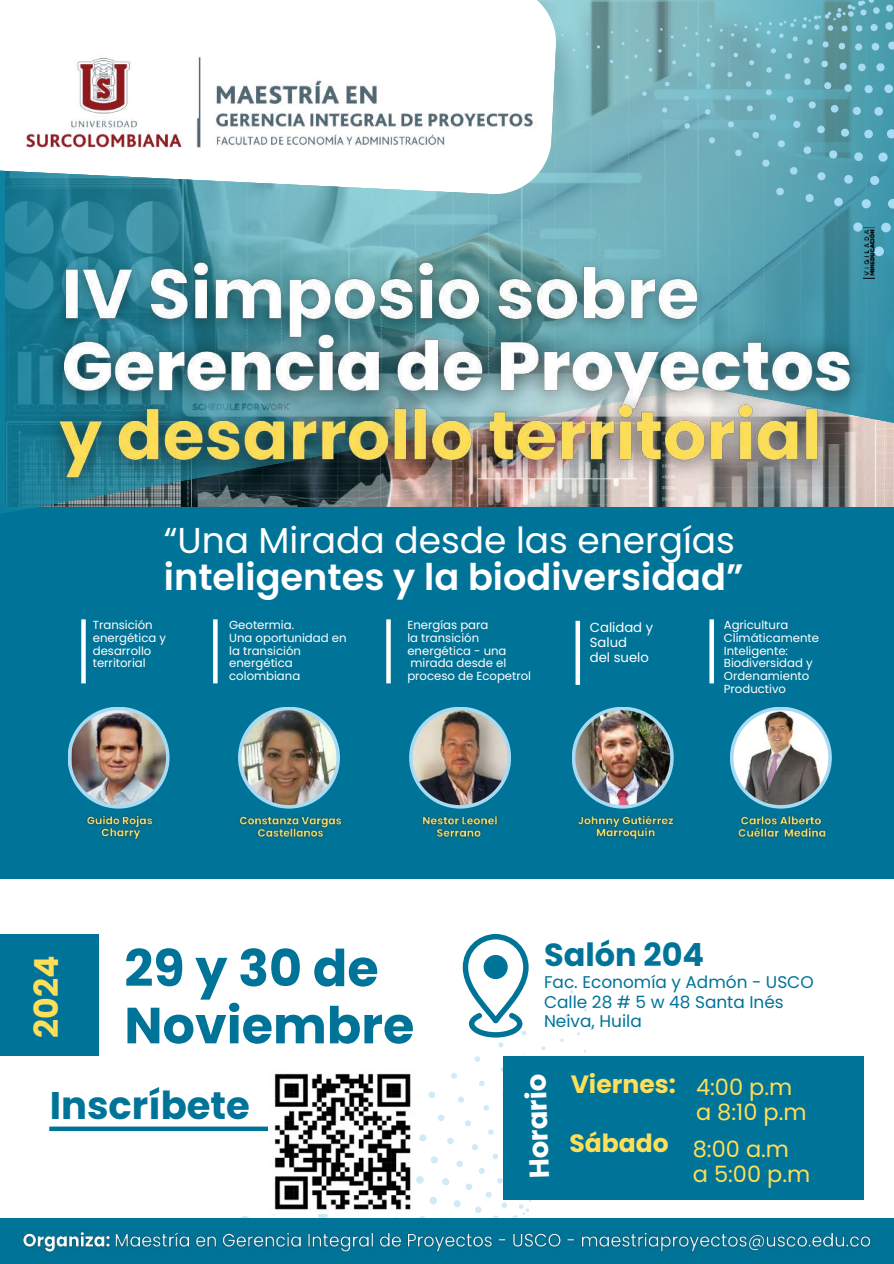
<style>
.page{position:relative;width:894px;height:1264px;background:#fff}
.page>*{position:absolute;margin:0;border:0;box-sizing:border-box;transform-origin:0 0}
.t1{font:700 50.7px/57.2px "Poppins";color:#007498}
.t2{font:700 38.55px "Poppins";color:#007498}
.t3{font:600 36.75px "Poppins";color:#fff}
.t4{font:36px "Poppins";color:#fff}
.t5{font:700 33.15px "Poppins";color:#ffde59}
.t6{font:700 31.95px "Poppins";color:#007498}
.t7{font:700 27.45px "Poppins";color:#fff}
.t8{font:700 25.05px "Poppins";color:#ffde59}
.t9{font:22.5px/36.9px "Poppins";color:#ffde59}
.t10{font:16.95px/19.2px "Poppins";color:#007498}
.t11{font:13.2px/15px "Poppins";color:#fff}
.t12{font:11.7px/12.6px "Poppins";color:#fff}
</style>
<div class="page">
<div style="left:0;top:0;width:893px;height:878px;background:#007498"></div>
<svg style="left:68px;top:706px;width:101px;height:102px"></svg>
<img style="left:71px;top:710px;width:95px;height:95px;border-radius:50%">
<svg style="left:0;top:195px;width:874px;height:319px"></svg>
<svg style="left:160px;top:195px;width:733px;height:248px;background:#64aab7"></svg>
<svg style="left:535px;top:0;width:358px;height:280px;background:#6aabb7"></svg>
<svg style="left:237px;top:1091px;width:353px;height:126px"></svg>
<div style="left:503px;top:1055px;width:360px;height:144px;background:#007498"></div>
<div style="left:0;top:934px;width:99px;height:121px;background:#007498"></div>
<div style="left:81px;top:619px;width:5px;height:64px;background:#fff"></div>
<svg style="left:213px;top:619px;width:4px;height:64px"></svg>
<div style="left:49px;top:1126px;width:320px;height:5px;background:#007498"></div>
<div style="left:0;top:1217px;width:893px;height:46px;background:#007498"></div>
<svg style="left:0;top:0;width:557px;height:195px;background:#e4f0f2"></svg>
<svg style="left:386px;top:619px;width:4px;height:64px"></svg>
<div style="left:575px;top:621px;width:5px;height:64px;background:#fff"></div>
<svg style="left:709px;top:619px;width:4px;height:64px"></svg>
<svg style="left:238px;top:706px;width:102px;height:102px"></svg>
<img style="left:241px;top:710px;width:95px;height:95px;border-radius:50%">
<svg style="left:409px;top:706px;width:102px;height:102px"></svg>
<img style="left:412px;top:710px;width:95px;height:95px;border-radius:50%">
<svg style="left:571px;top:706px;width:102px;height:102px"></svg>
<img style="left:575px;top:710px;width:95px;height:95px;border-radius:50%">
<svg style="left:729px;top:706px;width:102px;height:102px"></svg>
<img style="left:733px;top:710px;width:95px;height:95px;border-radius:50%">
<img style="left:863px;top:227px;width:11px;height:51px">
<svg style="left:462px;top:934px;width:66px;height:103px"></svg>
<div style="left:483px;top:955px;width:24px;height:24px;background:#007498;border-radius:50%"></div>
<img style="left:269px;top:1073px;width:145px;height:139px">
<img style="left:17px;top:48px;width:521px;height:108px">
<img style="left:86px;top:814px;width:67px;height:26px">
<img style="left:47px;top:244px;width:669px;height:63px">
<img style="left:33px;top:307px;width:847px;height:135px">
<img style="left:29px;top:376px;width:819px;height:134px">
<img style="left:239px;top:816px;width:103px;height:22px">
<img style="left:422px;top:815px;width:76px;height:23px">
<img style="left:577px;top:815px;width:97px;height:25px">
<img style="left:738px;top:816px;width:88px;height:22px">
<img style="left:23px;top:1231px;width:848px;height:22px">
<h3 class="t4" style="left:164px;top:515px;width:572px">“Una Mirada desde las energías</h3>
<h3 class="t3" style="left:164px;top:551px;width:581px">inteligentes y la biodiversidad”</h3>
<p class="t12" style="left:93px;top:619px;width:75px">Transición energética y desarrollo territorial</p>
<p class="t12" style="left:229px;top:619px;width:119px">Geotermia.<br>Una oportunidad en la transición energética colombiana</p>
<p class="t12" style="left:407px;top:619px;width:125px">Energías para<br>la transición energética - una mirada desde el proceso de Ecopetrol</p>
<p class="t11" style="left:589px;top:619px;width:65px">Calidad y<br>Salud<br>del suelo</p>
<p class="t12" style="left:723px;top:619px;width:97px">Agricultura<br>Climáticamente<br>Inteligente:<br>Biodiversidad y<br>Ordenamiento<br>Productivo</p>
<h3 class="t5" style="left:23px;top:1037px;width:84px;rotate:-90deg">2024</h3>
<h1 class="t1" style="left:124px;top:939px;width:291px">29y30de<br>Noviembre</h1>
<h3 class="t6" style="left:544px;top:932px;width:162px">Salón 204</h3>
<h3 class="t10" style="left:544px;top:972px;width:271px">Fac. Economía y Admón - USCO<br>Calle 28 # 5 w 48 Santa Inés<br>Neiva, Huila</h3>
<h2 class="t2" style="left:50px;top:1078px;width:202px">Inscríbete</h2>
<h3 class="t7" style="left:520px;top:1179px;width:107px;rotate:-92deg">Horar oi</h3>
<h3 class="t8" style="left:570px;top:1066px;width:223px">Viernes: <sub>4:00</sub> <sub>p.m</sub></h3>
<h3 class="t9" style="left:569px;top:1094px;width:238px;text-indent:126px">a 8:10 p.m<br><sup>Sábado</sup> 8:00 a.m</h3>
<h3 class="t9" style="left:692px;top:1155px;width:119px">a 5:00 p.m</h3>
</div>
